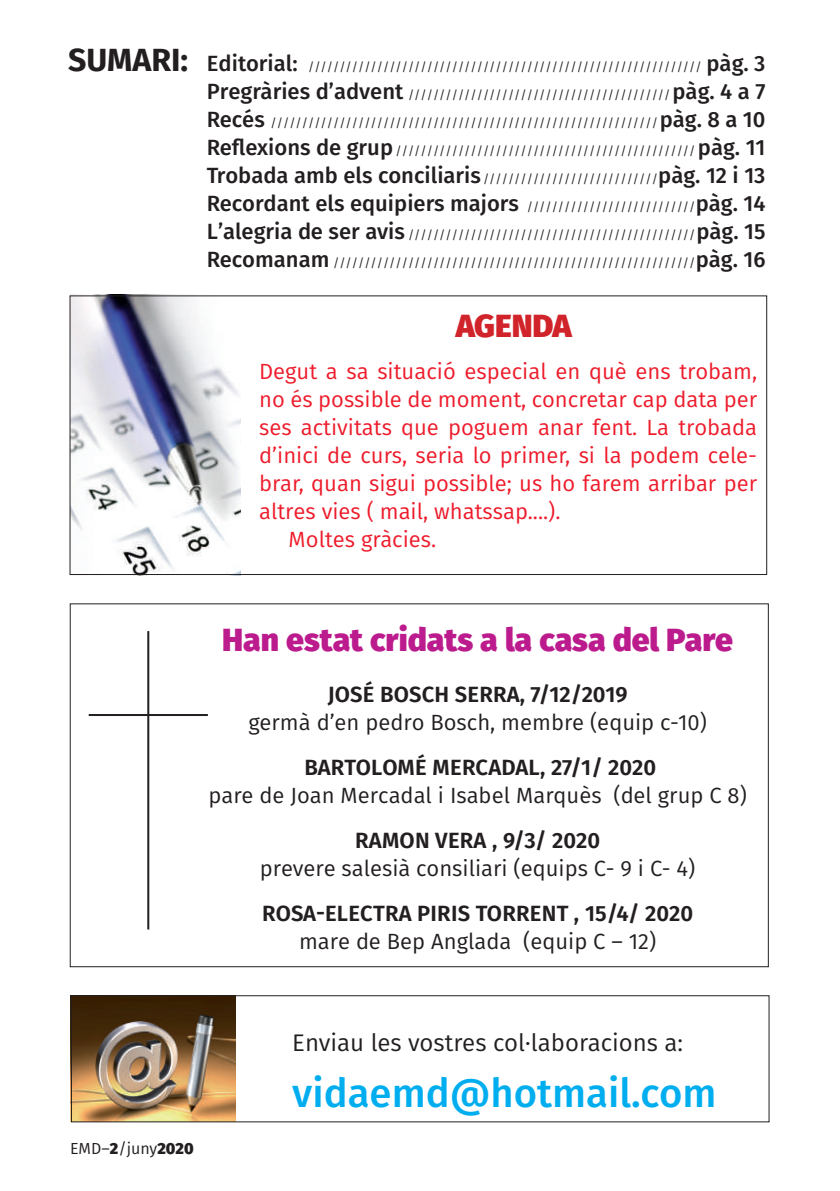
<style>
.page{position:relative;width:840px;height:1191px;background:#fff}
.page>*{position:absolute;margin:0;border:0;box-sizing:border-box;transform-origin:0 0}
.t1{font:500 40px "Fira Sans";color:#00aeef}
.t2{font:800 32px "Fira Sans";color:#bc1b8d}
.t3{font:700 32px "Fira Sans";color:#231f20}
.t4{font:800 32px "Fira Sans";color:#d1232a}
.t5{font:24px "Fira Sans";color:#231f20}
.t6{font:22px "Fira Sans";color:#ee1b2b}
.t7{font:22px "Fira Sans";color:#231f20}
.t8{font:500 22px/28px "Fira Sans";color:#231f20}
.t9{font:600 22px "Fira Sans";letter-spacing:.01em;color:#231f20}
.t10{font:16px "Fira Sans";color:#231f20}
.t11{font:12px "Fira Sans";color:#231f20}
.s1{font-weight:500;font-size:22px}
.s2{font-weight:400;font-size:12px}
.s3{font-weight:800}
</style>
<div class="page">
<img style="left:73px;top:997px;width:163px;height:123px">
<hr style="left:147px;top:631px;width:2px;height:298px;background:#231f20">
<hr style="left:89px;top:714px;width:119px;height:2px;background:#231f20">
<img style="left:71px;top:297px;width:170px;height:276px">
<div style="left:71px;top:995px;width:698px;height:127px;border:1px solid #231f20"></div>
<h2 class="t3" style="left:68px;top:37px;width:122px">SUMARI:</h2>
<p class="t11" style="left:207px;top:58px;width:559px"><span class="s1">Editorial:</span> /////////////////////////////////////////////////////////////// <span class="s1">pàg. 3</span></p>
<p class="t11" style="left:207px;top:86px;width:559px"><span class="s1">Pregràries d’advent</span> ////////////////////////////////////////// <span class="s1">pàg. 4 a 7</span></p>
<p class="t11" style="left:207px;top:114px;width:559px"><span class="s1">Recés</span> //////////////////////////////////////////////////////////////<span class="s1">pàg. 8 a 10</span></p>
<p class="t11" style="left:207px;top:142px;width:559px"><span class="s1">Reflexions de grup</span> //////////////////////////////////////////////// <span class="s1">pàg. 11</span></p>
<h3 class="t8" style="left:207px;top:161px;width:559px">Trobada amb els conciliaris <span class="s2">////////////////////////////</span>pàg. 12 i 13<br>Recordant els equipiers majors <span class="s2">///////////////////////////</span>pàg. 14</h3>
<p class="t11" style="left:207px;top:226px;width:559px"><span class="s1">L’alegria de ser avis</span> //////////////////////////////////////////////<span class="s1">pàg. 15</span></p>
<p class="t11" style="left:207px;top:254px;width:559px"><span class="s1">Recomanam</span> //////////////////////////////////////////////////////////<span class="s1">pàg. 16</span></p>
<h2 class="t4" style="left:455px;top:303px;width:117px">AGENDA</h2>
<h3 class="t6" style="left:259px;top:356px;width:499px">Degut a sa situació especial en què ens trobam,</h3>
<h3 class="t6" style="left:259px;top:384px;width:499px">no és possible de moment, concretar cap data per</h3>
<h3 class="t6" style="left:259px;top:412px;width:499px">ses activitats que poguem anar fent. La trobada</h3>
<h3 class="t6" style="left:259px;top:440px;width:499px">d’inici de curs, seria lo primer, si la podem cele-</h3>
<h3 class="t6" style="left:259px;top:468px;width:499px">brar, quan sigui possible; us ho farem arribar per</h3>
<h3 class="t6" style="left:259px;top:496px;width:303px">altres vies ( mail, whatssap....).</h3>
<h3 class="t6" style="left:288px;top:524px;width:149px">Moltes gràcies.</h3>
<h2 class="t2" style="left:222px;top:617px;width:512px">Han estat cridats a la casa del Pare</h2>
<h3 class="t9" style="left:327px;top:678px;width:301px">JOSÉ BOSCH SERRA, 7/12/2019</h3>
<h3 class="t7" style="left:248px;top:706px;width:459px">germà d’en pedro Bosch, membre (equip c-10)</h3>
<h3 class="t9" style="left:304px;top:751px;width:353px">BARTOLOMÉ MERCADAL, 27/1/ 2020</h3>
<h3 class="t7" style="left:208px;top:779px;width:539px">pare de Joan Mercadal i Isabel Marquès (del grup C 8)</h3>
<h3 class="t9" style="left:355px;top:824px;width:246px">RAMON VERA , 9/3/ 2020</h3>
<h3 class="t7" style="left:260px;top:852px;width:437px">prevere salesià consiliari (equips C- 9 i C- 4)</h3>
<h3 class="t9" style="left:262px;top:897px;width:432px">ROSA-ELECTRA PIRIS TORRENT , 15/4/ 2020</h3>
<h3 class="t7" style="left:299px;top:925px;width:358px">mare de Bep Anglada (equip C – 12)</h3>
<h3 class="t10" style="left:70px;top:1137px;width:125px">EMD–<span class="s3">2</span>/juny<span class="s3">2020</span></h3>
<h3 class="t5" style="left:292px;top:1026px;width:392px">Enviau les vostres col·laboracions a:</h3>
<h1 class="t1" style="left:292px;top:1065px;width:425px">vidaemd@hotmail.com</h1>
</div>
